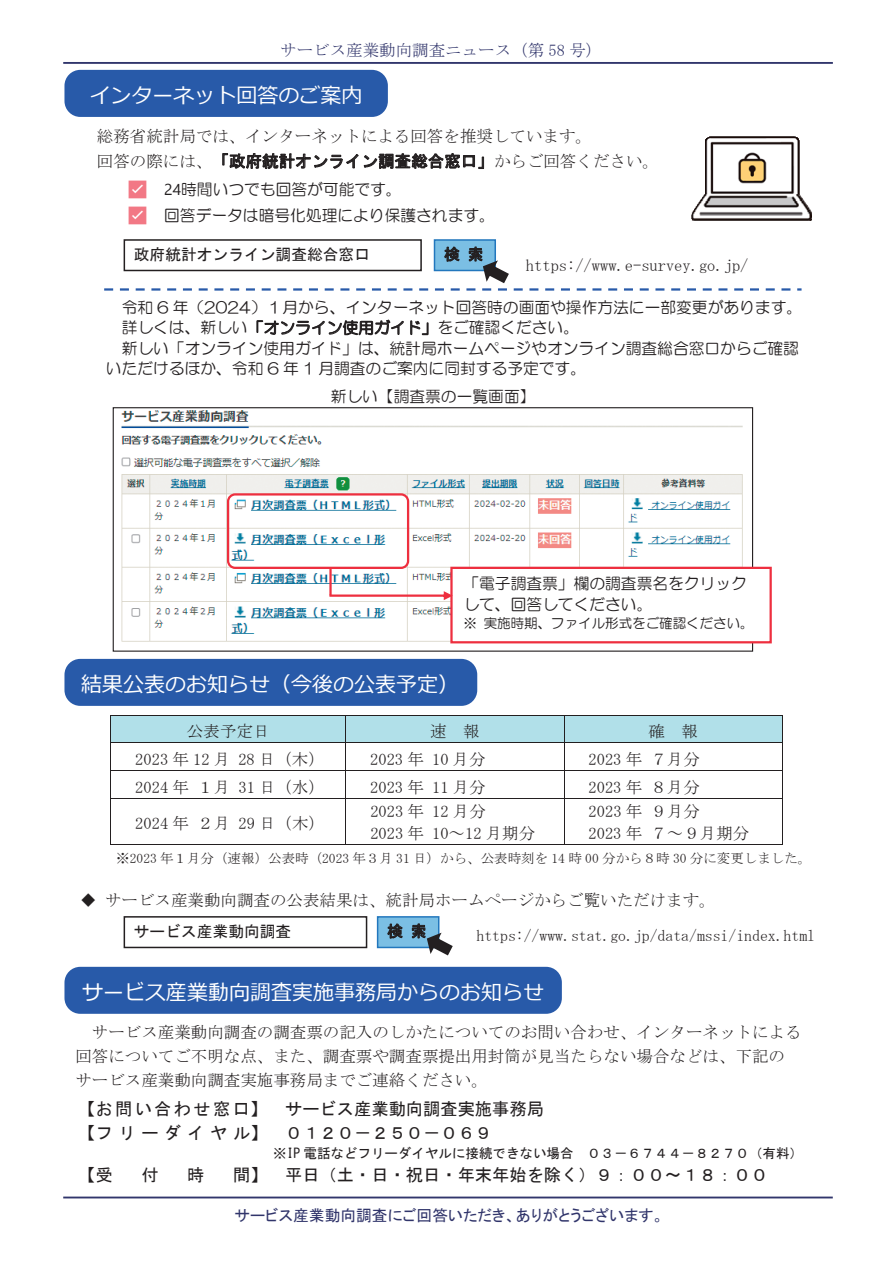
<style>
.page{position:relative;width:893px;height:1263px;background:#fff}
.page>*{position:absolute;margin:0;border:0;box-sizing:border-box;transform-origin:0 0}
.t1{font:21px "Meiryo";color:#fff}
.t2{font:17.25px/24px "MS Gothic";color:#231f20}
.t3{font:16.5px/24px "MS Mincho";color:#231f20}
.t4{font:16.5px "MS Mincho";color:#31356b}
.t5{font:15.75px/26px "HG Maru Gothic MPRO";color:#231f20}
.t6{font:15.75px "MS Mincho";color:#231f20}
.t7{font:15.75px "MS P Gothic";color:#31356b}
.t8{font:15.75px "MS Gothic";color:#231f20}
.t9{font:13.5px "MS Mincho";color:#231f20}
.t10{font:13.5px "MS Gothic";color:#231f20}
.t11{font:13.5px "HG Maru Gothic MPRO";color:#231f20}
.s1{font-family:"MS Gothic"}
.s2{color:#f27885}
</style>
<div class="page">
<svg style="left:222px;top:153px;width:136px;height:16px"></svg>
<svg style="left:364px;top:153px;width:120px;height:16px"></svg>
<div style="left:111px;top:716px;width:234px;height:27px;background:#b1e0e9"></div>
<div style="left:346px;top:716px;width:218px;height:27px;background:#b1e0e9"></div>
<div style="left:564px;top:716px;width:218px;height:27px;background:#b1e0e9"></div>
<hr style="left:110px;top:715px;width:673px;height:1px;background:#231f20">
<hr style="left:110px;top:743px;width:673px;height:1px;background:#231f20">
<hr style="left:110px;top:770px;width:673px;height:1px;background:#231f20">
<svg style="left:110px;top:716px;width:1px;height:82px"></svg>
<svg style="left:345px;top:716px;width:1px;height:82px"></svg>
<svg style="left:564px;top:716px;width:1px;height:82px"></svg>
<svg style="left:782px;top:716px;width:1px;height:82px"></svg>
<hr style="left:110px;top:798px;width:673px;height:1px;background:#231f20">
<hr style="left:110px;top:799px;width:1px;height:45px;background:#231f20">
<hr style="left:110px;top:844px;width:235px;height:1px;background:#231f20">
<hr style="left:345px;top:799px;width:1px;height:45px;background:#231f20">
<hr style="left:346px;top:844px;width:218px;height:1px;background:#231f20">
<hr style="left:564px;top:799px;width:1px;height:45px;background:#231f20">
<hr style="left:564px;top:844px;width:218px;height:1px;background:#231f20">
<hr style="left:782px;top:799px;width:1px;height:45px;background:#231f20">
<div style="left:67px;top:72px;width:319px;height:43px;background:#285aa9;border-radius:14px"></div>
<div style="left:64px;top:70px;width:324px;height:47px;border:4px solid #285aa9;border-radius:14px"></div>
<div style="left:124px;top:239px;width:298px;height:32px;border:2px solid #231f20"></div>
<div style="left:435px;top:240px;width:60px;height:30px;background:#7bbfe4"></div>
<div style="left:434px;top:239px;width:62px;height:32px;border:2px solid #2277bd"></div>
<svg style="left:257px;top:319px;width:146px;height:16px"></svg>
<svg style="left:410px;top:321px;width:18px;height:14px"></svg>
<div style="left:67px;top:969px;width:493px;height:42px;background:#285aa9;border-radius:14px"></div>
<div style="left:64px;top:967px;width:498px;height:47px;border:4px solid #285aa9;border-radius:14px"></div>
<hr style="left:63px;top:1196px;width:770px;height:2px;background:#31366c">
<div style="left:67px;top:661px;width:408px;height:43px;background:#285aa9;border-radius:14px"></div>
<div style="left:64px;top:659px;width:413px;height:47px;border:4px solid #285aa9;border-radius:14px"></div>
<div style="left:124px;top:916px;width:243px;height:32px;border:2px solid #231f20"></div>
<div style="left:378px;top:917px;width:61px;height:30px;background:#7bbfe4"></div>
<div style="left:377px;top:916px;width:62px;height:32px;border:2px solid #2277bd"></div>
<svg style="left:387px;top:923px;width:16px;height:15px"></svg>
<svg style="left:412px;top:923px;width:41px;height:33px"></svg>
<img style="left:706px;top:137px;width:93px;height:55px">
<img style="left:692px;top:192px;width:120px;height:29px">
<hr style="left:63px;top:62px;width:770px;height:2px;background:#31366c">
<svg style="left:104px;top:247px;width:697px;height:44px"></svg>
<img style="left:121px;top:410px;width:630px;height:234px">
<div style="left:113px;top:407px;width:640px;height:245px;border:1px solid #231f20"></div>
<div style="left:451px;top:568px;width:320px;height:74px;background:#fff"></div>
<div style="left:450px;top:567px;width:322px;height:76px;border:2px solid #ee2f3f"></div>
<svg style="left:329px;top:591px;width:124px;height:9px"></svg>
<div style="left:227px;top:493px;width:182px;height:76px;border:2px solid #ee2f3f;border-radius:7px"></div>
<hr style="left:329px;top:569px;width:3px;height:26px;background:#ee2f3f">
<p class="t4" style="left:280px;top:41px;width:323px">サービス産業動向調査ニュース（第 58 号）</p>
<p class="t1" style="left:90px;top:81px;width:274px">インターネット回答のご案内</p>
<p class="t3" style="left:97px;top:124px;width:564px;line-height:24.6px">総務省統計局では、インターネットによる回答を推奨しています。<br>回答の際には、<span class="s1">「政府統計オンライン調査総合窓口」</span>からご回答ください。</p>
<p class="t5" style="left:127px;top:176px;width:370px;text-indent:46px">✔時間いつでも回答が可能です。<br><span class="s2">✅</span> 回答データは暗号化処理により保護されます。</p>
<p class="t3" style="left:526px;top:253px;width:224px">https://www.e-survey.go.jp/</p>
<p class="t8" style="left:134px;top:246px;width:238px">政府統計オンライン調査総合窓口</p>
<p class="t8" style="left:444px;top:246px;width:41px">検索</p>
<p class="t5" style="left:122px;top:294px;width:682px">令和 6 年（2024）１月から、インターネット回答時の画面や操作方法に一部変更があります。</p>
<p class="t5" style="left:122px;top:315px;width:459px">詳しくは、新しい「オンライン使用ガイド」をご確認ください。</p>
<p class="t5" style="left:122px;top:335px;width:679px">新しい「オンライン使用ガイド」は、統計局ホームページやオンライン調査総合窓口からご確認</p>
<p class="t5" style="left:106px;top:356px;width:482px">いただけるほか、令和 6 年 1 月調査のご案内に同封する予定です。</p>
<p class="t5" style="left:331px;top:384px;width:206px">新しい【調査票の一覧画面】</p>
<p class="t1" style="left:81px;top:669px;width:379px">結果公表のお知らせ（今後の公表予定）</p>
<p class="t5" style="left:463px;top:573px;width:285px;line-height:20.4px">「電子調査票」欄の調査票名をクリックして、回答してください。</p>
<p class="t11" style="left:463px;top:616px;width:292px">※ 実施時期、ファイル形式をご確認ください。</p>
<p class="t3" style="left:187px;top:719px;width:84px">公表予定日</p>
<p class="t3" style="left:430px;top:719px;width:51px">速 報</p>
<p class="t3" style="left:648px;top:719px;width:51px">確 報</p>
<p class="t3" style="left:135px;top:747px;width:191px">2023 年 12 月 28 日（木）</p>
<p class="t3" style="left:370px;top:747px;width:117px">2023 年 10 月分</p>
<p class="t3" style="left:589px;top:747px;width:113px">2023 年 ７月分</p>
<p class="t3" style="left:135px;top:775px;width:191px">2024 年 １月 31 日（水）</p>
<p class="t3" style="left:370px;top:775px;width:117px">2023 年 11 月分</p>
<p class="t3" style="left:589px;top:775px;width:113px">2023 年 ８月分</p>
<p class="t3" style="left:135px;top:811px;width:191px">2024 年 ２月 29 日（木）</p>
<p class="t3" style="left:370px;top:800px;width:166px;line-height:22.5px">2023 年 12 月分<br>2023 年 10～12 月期分</p>
<p class="t3" style="left:589px;top:800px;width:162px;line-height:22.5px">2023 年 ９月分<br>2023 年 ７～９月期分</p>
<p class="t9" style="left:116px;top:851px;width:697px">※2023 年１月分（速報）公表時（2023 年３月 31 日）から、公表時刻を 14 時 00 分から８時 30 分に変更しました。</p>
<p class="t3" style="left:80px;top:888px;width:637px">◆ サービス産業動向調査の公表結果は、統計局ホームページからご覧いただけます。</p>
<p class="t6" style="left:477px;top:927px;width:340px">https://www.stat.go.jp/data/mssi/index.html</p>
<p class="t8" style="left:134px;top:923px;width:159px">サービス産業動向調査</p>
<p class="t8" style="left:387px;top:923px;width:41px">検索</p>
<p class="t1" style="left:82px;top:977px;width:463px">サービス産業動向調査実施事務局からのお知らせ</p>
<p class="t3" style="left:75px;top:1020px;width:728px;text-indent:16px">サービス産業動向調査の調査票の記入のしかたについてのお問い合わせ、インターネットによる回答についてご不明な点、また、調査票や調査票提出用封筒が見当たらない場合などは、下記のサービス産業動向調査実施事務局までご連絡ください。</p>
<p class="t2" style="left:78px;top:1097px;width:467px">【お問い合わせ窓口】 サービス産業動向調査実施事務局【フリーダイヤル】 ０１２０－２５０－０６９</p>
<p class="t10" style="left:273px;top:1147px;width:531px">※IP 電話などフリーダイヤルに接続できない場合 ０３－６７４４－８２７０（有料）</p>
<p class="t2" style="left:78px;top:1163px;width:36px">【受</p>
<p class="t2" style="left:141px;top:1163px;width:19px">付</p>
<p class="t2" style="left:187px;top:1163px;width:19px">時</p>
<p class="t2" style="left:233px;top:1163px;width:536px">間】 平日（土・日・祝日・年末年始を除く）９：００～１８：００</p>
<p class="t7" style="left:234px;top:1207px;width:431px">サービス産業動向調査にご回答いただき、ありがとうございます。</p>
</div>
